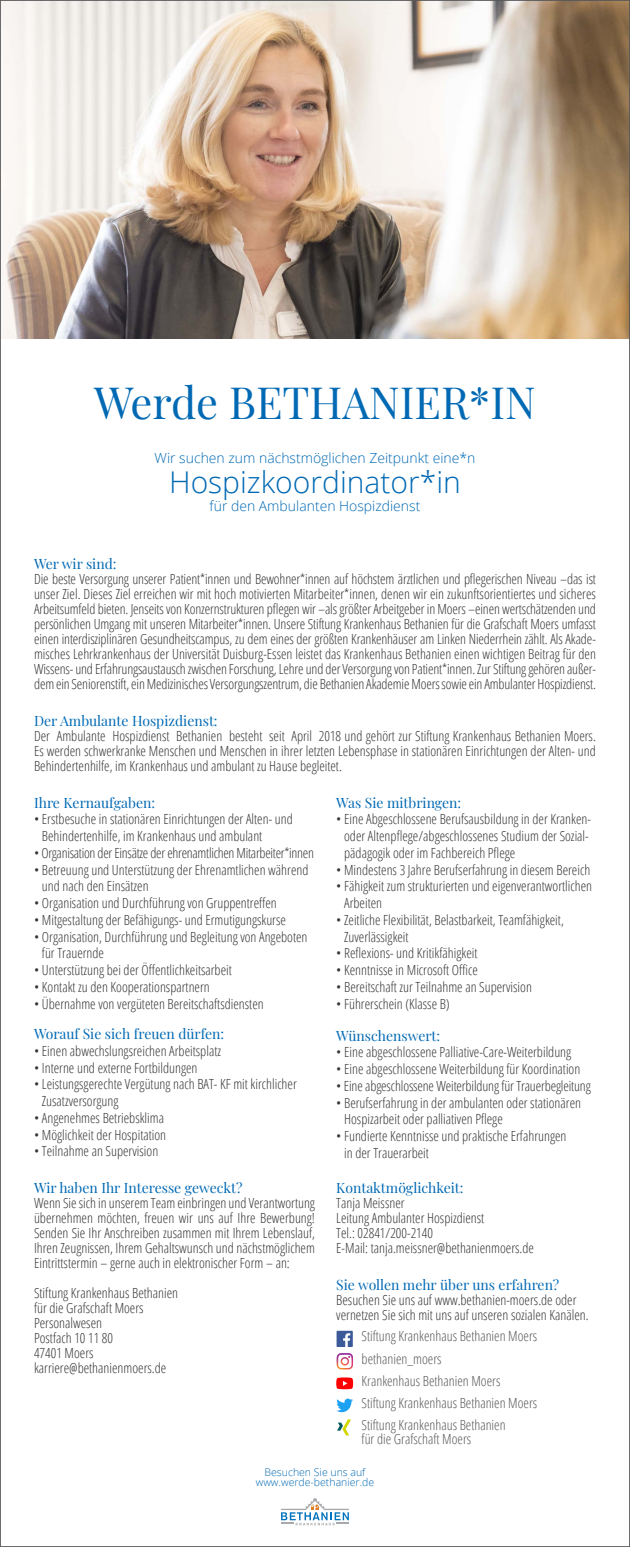
<style>
.page{position:relative;width:630px;height:1547px;background:#fff}
.page>*{position:absolute;margin:0;border:0;box-sizing:border-box;transform-origin:0 0}
.t1{font:43.5px "Playfair Display";color:#0069b4}
.t2{font:300 30px "Open Sans";color:#0069b4}
.t3{font:300 condensed 13.95px/15px "Open Sans";color:#353535}
.t4{font:300 condensed 13.95px/22.4px "Open Sans";color:#57585a}
.t5{font:300 13.95px "Open Sans";color:#0069b4}
.t6{font:300 condensed 13.95px "Open Sans";letter-spacing:-.02em;color:#353535}
.t7{font:13.95px "Playfair Display";color:#0069b4}
.t8{font:300 10.5px/10.5px "Open Sans";color:#0069b4;text-align:center}
.s1{font-family:"Playfair Display";font-weight:400;font-stretch:normal;color:#0069b4}
</style>
<div class="page">
<img style="left:2px;top:2px;width:625px;height:336px">
<svg style="left:281px;top:1498px;width:68px;height:27px"></svg>
<svg style="left:336px;top:1399px;width:17px;height:13px"></svg>
<div style="left:336px;top:1331px;width:16px;height:16px;background:#3c5a99"></div>
<svg style="left:343px;top:1333px;width:7px;height:14px"></svg>
<svg style="left:336px;top:1353px;width:17px;height:16px"></svg>
<svg style="left:336px;top:1377px;width:17px;height:12px"></svg>
<svg style="left:337px;top:1419px;width:14px;height:16px"></svg>
<p class="t1" style="left:94px;top:368px;width:443px">Werde BETHANIER*IN</p>
<p class="t5" style="left:154px;top:449px;width:322px">Wir suchen zum nächstmöglichen Zeitpunkt eine*n</p>
<p class="t2" style="left:169px;top:462px;width:293px">Hospizkoordinator*in</p>
<p class="t5" style="left:209px;top:497px;width:212px">für den Ambulanten Hospizdienst</p>
<p class="t3" style="left:34px;top:556px;width:563px"><span class="s1">Wer wir sind:<br></span>Die beste Versorgung unserer Patient*innen und Bewohner*innen auf höchstem ärztlichen und pflegerischen Niveau –das ist unser Ziel. Dieses Ziel erreichen wir mit hoch motivierten Mitarbeiter*innen, denen wir ein zukunftsorientiertes und sicheres Arbeitsumfeld bieten. Jenseits von Konzernstrukturen pflegen wir –als größter Arbeitgeber in Moers –einen wertschätzenden und persönlichen Umgang mit unseren Mitarbeiter*innen. Unsere Stiftung Krankenhaus Bethanien für die Grafschaft Moers umfasst einen interdisziplinären Gesundheitscampus, zu dem eines der größten Krankenhäuser am Linken Niederrhein zählt. Als Akade&shy;misches Lehrkrankenhaus der Universität Duisburg-Essen leistet das Krankenhaus Bethanien einen wichtigen Beitrag für den Wissens- und Erfahrungsaustausch zwischen Forschung, Lehre und der Versorgung von Patient*innen. Zur Stiftung gehören außer&shy;dem ein Seniorenstift, ein Medizinisches Versorgungszentrum, die Bethanien Akademie Moers sowie ein Ambulanter Hospizdienst.</p>
<p class="t3" style="left:34px;top:713px;width:563px"><span class="s1">Der Ambulante Hospizdienst:<br></span>Der Ambulante Hospizdienst Bethanien besteht seit April 2018 und gehört zur Stiftung Krankenhaus Bethanien Moers.<br>Es werden schwerkranke Menschen und Menschen in ihrer letzten Lebensphase in stationären Einrichtungen der Alten- und Behindertenhilfe, im Krankenhaus und ambulant zu Hause begleitet.</p>
<p class="t7" style="left:336px;top:791px;width:126px">Was Sie mitbringen:</p>
<p class="t3" style="left:344px;top:810px;width:248px;line-height:16.8px;text-indent:-8px">• Eine Abgeschlossene Berufsausbildung in der Kranken&shy;oder Altenpflege/abgeschlossenes Studium der Sozial&shy;pädagogik oder im Fachbereich Pflege</p>
<p class="t3" style="left:336px;top:862px;width:255px">• Mindestens 3 Jahre Berufserfahrung in diesem Bereich</p>
<p class="t3" style="left:344px;top:877px;width:249px;line-height:16.8px;text-indent:-8px">• Fähigkeit zum strukturierten und eigenverantwortlichen<br>Arbeiten</p>
<p class="t3" style="left:344px;top:911px;width:221px;line-height:16.8px;text-indent:-8px">• Zeitliche Flexibilität, Belastbarkeit, Teamfähigkeit,<br>Zuverlässigkeit</p>
<p class="t3" style="left:336px;top:945px;width:143px">• Reflexions- und Kritikfähigkeit</p>
<p class="t3" style="left:336px;top:962px;width:143px">• Kenntnisse in Microsoft Office</p>
<p class="t3" style="left:336px;top:979px;width:197px">• Bereitschaft zur Teilnahme an Supervision</p>
<p class="t3" style="left:336px;top:995px;width:115px">• Führerschein (Klasse B)</p>
<p class="t7" style="left:336px;top:1025px;width:105px">Wünschenswert:</p>
<p class="t3" style="left:336px;top:1044px;width:236px">• Eine abgeschlossene Palliative-Care-Weiterbildung</p>
<p class="t3" style="left:336px;top:1061px;width:245px">• Eine abgeschlossene Weiterbildung für Koordination</p>
<p class="t3" style="left:336px;top:1078px;width:256px">• Eine abgeschlossene Weiterbildung für Trauerbegleitung</p>
<p class="t3" style="left:344px;top:1094px;width:238px;line-height:16.8px;text-indent:-8px">• Berufserfahrung in der ambulanten oder stationären<br>Hospizarbeit oder palliativen Pflege</p>
<p class="t3" style="left:344px;top:1127px;width:224px;line-height:16.8px;text-indent:-8px">• Fundierte Kenntnisse und praktische Erfahrungen in der Trauerarbeit</p>
<p class="t7" style="left:34px;top:791px;width:122px">Ihre Kernaufgaben:</p>
<p class="t3" style="left:42px;top:810px;width:252px;line-height:16.8px;text-indent:-8px">• Erstbesuche in stationären Einrichtungen der Alten- und<br>Behindertenhilfe, im Krankenhaus und ambulant</p>
<p class="t6" style="left:34px;top:843px;width:281px">• Organisation der Einsätze der ehrenamtlichen Mitarbeiter*innen</p>
<p class="t3" style="left:42px;top:861px;width:268px;line-height:16.8px;text-indent:-8px">• Betreuung und Unterstützung der Ehrenamtlichen während und nach den Einsätzen</p>
<p class="t3" style="left:34px;top:895px;width:244px">• Organisation und Durchführung von Gruppentreffen</p>
<p class="t3" style="left:34px;top:912px;width:253px">• Mitgestaltung der Befähigungs- und Ermutigungskurse</p>
<p class="t3" style="left:42px;top:928px;width:267px;line-height:16.8px;text-indent:-8px">• Organisation, Durchführung und Begleitung von Angeboten für Trauernde</p>
<p class="t3" style="left:34px;top:962px;width:199px">• Unterstützung bei der Öffentlichkeitsarbeit</p>
<p class="t3" style="left:34px;top:979px;width:177px">• Kontakt zu den Kooperationspartnern</p>
<p class="t3" style="left:34px;top:988px;width:231px;line-height:30.8px">• Übernahme von vergüteten Bereitschaftsdiensten<br><span class="s1">Worauf Sie sich freuen dürfen:</span></p>
<p class="t3" style="left:34px;top:1043px;width:188px">• Einen abwechslungsreichen Arbeitsplatz</p>
<p class="t3" style="left:34px;top:1060px;width:165px">• Interne und externe Fortbildungen</p>
<p class="t3" style="left:42px;top:1076px;width:256px;line-height:16.8px;text-indent:-8px">• Leistungsgerechte Vergütung nach BAT- KF mit kirchlicher<br>Zusatzversorgung</p>
<p class="t3" style="left:34px;top:1110px;width:131px">• Angenehmes Betriebsklima</p>
<p class="t3" style="left:34px;top:1127px;width:133px">• Möglichkeit der Hospitation</p>
<p class="t3" style="left:34px;top:1143px;width:126px">• Teilnahme an Supervision</p>
<p class="t3" style="left:34px;top:1180px;width:282px"><span class="s1">Wir haben Ihr Interesse geweckt?<br></span>Wenn Sie sich in unserem Team einbringen und Verantwortung übernehmen möchten, freuen wir uns auf Ihre Bewerbung!<br>Senden Sie Ihr Anschreiben zusammen mit Ihrem Lebenslauf, Ihren Zeugnissen, Ihrem Gehaltswunsch und nächstmöglichem Eintrittstermin – gerne auch in elektronischer Form – an:</p>
<p class="t3" style="left:34px;top:1285px;width:145px">Stiftung Krankenhaus Bethanien für die Grafschaft Moers<br>Personalwesen<br>Postfach 10 11 80<br>47401 Moers karriere@bethanienmoers.de</p>
<p class="t3" style="left:336px;top:1180px;width:199px"><span class="s1">Kontaktmöglichkeit:<br></span>Tanja Meissner<br>Leitung Ambulanter Hospizdienst<br>Tel.: 02841/200-2140<br>E-Mail: tanja.meissner@bethanienmoers.de</p>
<p class="t3" style="left:336px;top:1277px;width:254px"><span class="s1">Sie wollen mehr über uns erfahren?<br></span>Besuchen Sie uns auf www.bethanien-moers.de oder vernetzen Sie sich mit uns auf unseren sozialen Kanälen.</p>
<p class="t4" style="left:361px;top:1324px;width:177px">Stiftung Krankenhaus Bethanien Moers bethanien_moers<br>Krankenhaus Bethanien Moers</p>
<p class="t4" style="left:361px;top:1417px;width:145px;line-height:14px">Stiftung Krankenhaus Bethanien für die Grafschaft Moers</p>
<p class="t4" style="left:361px;top:1391px;width:177px">Stiftung Krankenhaus Bethanien Moers</p>
<p class="t8" style="left:255px;top:1466px;width:120px">Besuchen Sie uns auf www.werde-bethanier.de</p>
</div>
